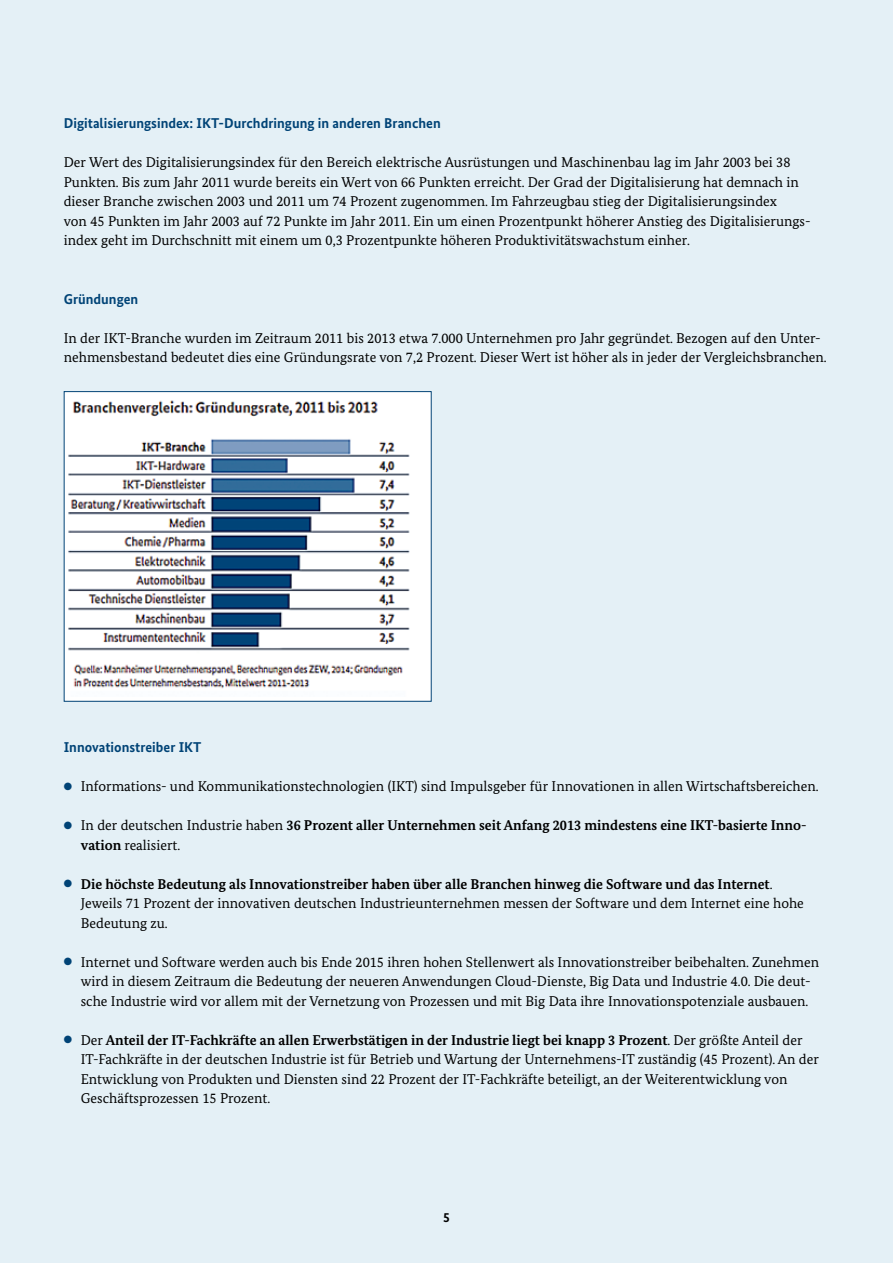
<style>
.page{position:relative;width:893px;height:1263px;background:#e4f0f6}
.page>*{position:absolute;margin:0;border:0;box-sizing:border-box;transform-origin:0 0}
.t1{font:14.25px/19.5px "Bundes Serif";color:#000}
.t2{font:700 14.25px/19.5px "Bundes Serif";color:#000}
.t3{font:700 14.25px "Bundes Sans";color:#004376}
.t4{font:700 13.5px "Bundes Sans";color:#000}
.s1{color:#004376}
.s2{font-weight:400}
.s3{font-weight:700}
</style>
<div class="page">
<div style="left:64px;top:392px;width:367px;height:309px;background:#fff"></div>
<img style="left:68px;top:400px;width:342px;height:289px">
<div style="left:64px;top:391px;width:368px;height:311px;border:1px solid #004376"></div>
<h3 class="t3" style="left:64px;top:114px;width:378px">Digitalisierungsindex: IKT-Durchdringung in anderen Branchen</h3>
<p class="t1" style="left:64px;top:152px;width:747px">Der Wert des Digitalisierungsindex für den Bereich elektrische Ausrüstungen und Maschinenbau lag im Jahr 2003 bei 38<br>Punkten. Bis zum Jahr 2011 wurde bereits ein Wert von 66 Punkten erreicht. Der Grad der Digitalisierung hat demnach in dieser Branche zwischen 2003 und 2011 um 74 Prozent zugenommen. Im Fahrzeugbau stieg der Digitalisierungsindex<br>von 45 Punkten im Jahr 2003 auf 72 Punkte im Jahr 2011. Ein um einen Prozentpunkt höherer Anstieg des Digitalisierungs&shy;index geht im Durchschnitt mit einem um 0,3 Prozentpunkte höheren Produktivitätswachstum einher.</p>
<h3 class="t3" style="left:64px;top:290px;width:76px">Gründungen</h3>
<p class="t1" style="left:64px;top:328px;width:764px">In der IKT-Branche wurden im Zeitraum 2011 bis 2013 etwa 7.000 Unternehmen pro Jahr gegründet. Bezogen auf den Unter&shy;nehmensbestand bedeutet dies eine Gründungsrate von 7,2 Prozent. Dieser Wert ist höher als in jeder der Vergleichsbranchen.</p>
<h3 class="t3" style="left:64px;top:738px;width:139px">Innovationstreiber IKT</h3>
<p class="t1" style="left:64px;top:776px;width:756px"><span class="s1">●</span> Informations- und Kommunikationstechnologien (IKT) sind Impulsgeber für Innovationen in allen Wirtschaftsbereichen.</p>
<p class="t2" style="left:81px;top:815px;width:726px;text-indent:-17px"><span class="s1">●</span> <span class="s2">In der deutschen Industrie haben</span> 36 Prozent aller Unternehmen seit Anfang 2013 mindestens eine IKT-basierte Inno&shy;vation <span class="s2">realisiert.</span></p>
<p class="t1" style="left:81px;top:874px;width:725px;text-indent:-17px"><span class="s1">●</span> <span class="s3">Die höchste Bedeutung als Innovationstreiber haben über alle Branchen hinweg die Software und das Internet</span>.<br>Jeweils 71 Prozent der innovativen deutschen Industrieunternehmen messen der Software und dem Internet eine hohe<br>Bedeutung zu.</p>
<p class="t1" style="left:81px;top:952px;width:740px;text-indent:-17px"><span class="s1">●</span> Internet und Software werden auch bis Ende 2015 ihren hohen Stellenwert als Innovationstreiber beibehalten. Zunehmen wird in diesem Zeitraum die Bedeutung der neueren Anwendungen Cloud-Dienste, Big Data und Industrie 4.0. Die deut&shy;sche Industrie wird vor allem mit der Vernetzung von Prozessen und mit Big Data ihre Innovationspotenziale ausbauen.</p>
<p class="t1" style="left:81px;top:1030px;width:740px;text-indent:-17px"><span class="s1">●</span> Der <span class="s3">Anteil der IT-Fachkräfte an allen Erwerbstätigen in der Industrie liegt bei knapp 3 Prozent</span>. Der größte Anteil der IT-Fachkräfte in der deutschen Industrie ist für Betrieb und Wartung der Unternehmens-IT zuständig (45 Prozent). An der Entwicklung von Produkten und Diensten sind 22 Prozent der IT-Fachkräfte beteiligt, an der Weiterentwicklung von Geschäftsprozessen 15 Prozent.</p>
<p class="t4" style="left:443px;top:1209px;width:8px">5</p>
</div>
